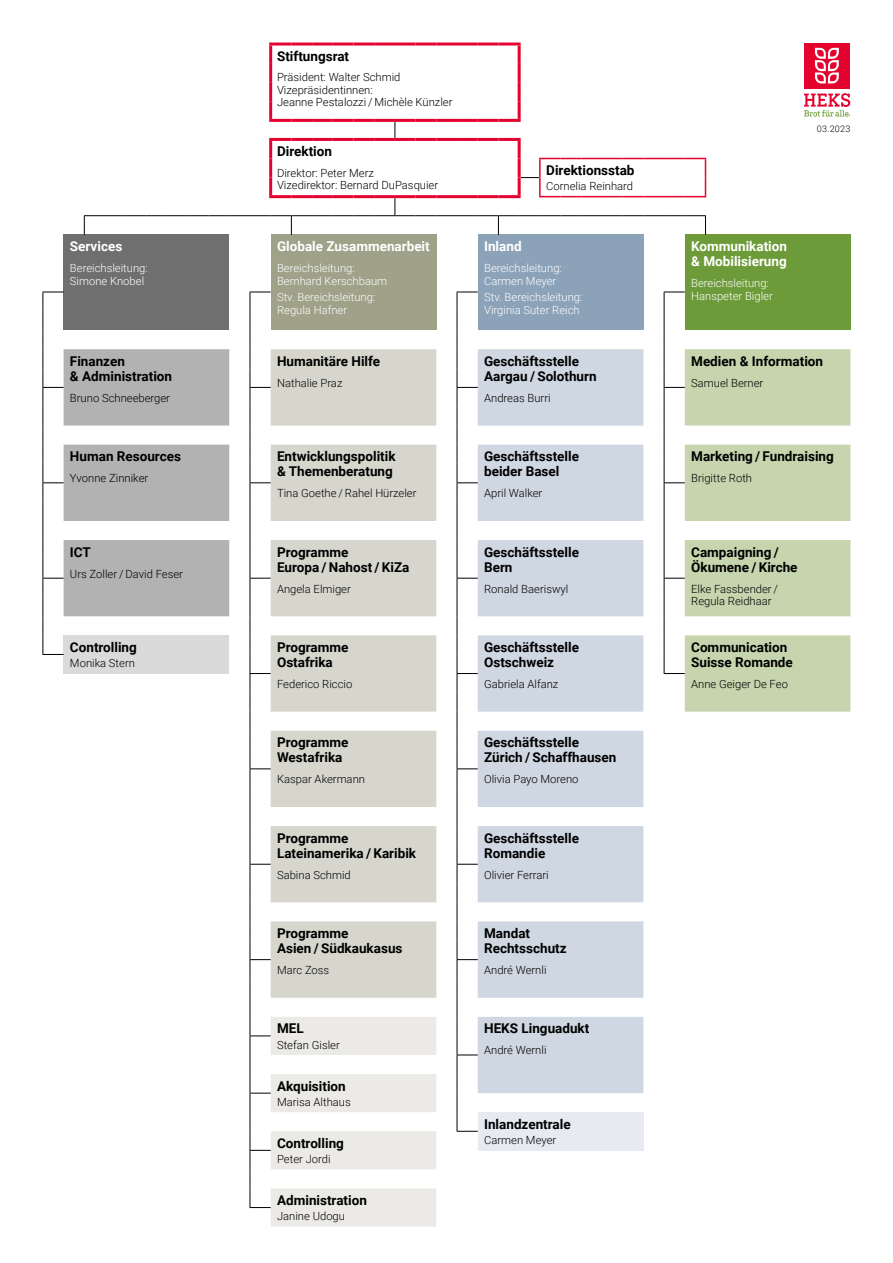
<style>
.page{position:relative;width:893px;height:1263px;background:#fff}
.page>*{position:absolute;margin:0;border:0;box-sizing:border-box;transform-origin:0 0}
.t1{font:700 13.5px/15px "Roboto";color:#000}
.t2{font:700 13.5px/15px "Roboto";color:#fff}
.t3{font:300 11.25px/12.5px "Roboto";color:#000}
.t4{font:300 11.25px/12.5px "Roboto";color:#fff}
.t5{font:300 9px "Roboto";letter-spacing:.03em;color:#000}
</style>
<div class="page">
<div style="left:64px;top:235px;width:165px;height:95px;background:#706f6f"></div>
<div style="left:271px;top:235px;width:165px;height:95px;background:#9fa189"></div>
<div style="left:478px;top:235px;width:165px;height:95px;background:#8ca2b8"></div>
<div style="left:685px;top:235px;width:165px;height:95px;background:#6d9b39"></div>
<svg style="left:478px;top:349px;width:165px;height:744px;fill:#cfd7e2"></svg>
<svg style="left:685px;top:349px;width:165px;height:363px;fill:#c6d5ae"></svg>
<div style="left:64px;top:635px;width:165px;height:38px;background:#dadada"></div>
<div style="left:478px;top:1112px;width:165px;height:38px;background:#e7ebf1"></div>
<svg style="left:43px;top:292px;width:186px;height:363px"></svg>
<svg style="left:250px;top:292px;width:186px;height:934px"></svg>
<svg style="left:457px;top:292px;width:21px;height:840px"></svg>
<svg style="left:664px;top:292px;width:21px;height:382px"></svg>
<hr style="left:269px;top:43px;width:22px;height:3px;background:#e4032e">
<hr style="left:269px;top:46px;width:3px;height:17px;background:#e4032e">
<hr style="left:291px;top:43px;width:21px;height:3px;background:#e4032e">
<hr style="left:312px;top:43px;width:21px;height:3px;background:#e4032e">
<hr style="left:333px;top:43px;width:20px;height:3px;background:#e4032e">
<hr style="left:353px;top:43px;width:21px;height:3px;background:#e4032e">
<hr style="left:374px;top:43px;width:21px;height:3px;background:#e4032e">
<hr style="left:395px;top:43px;width:21px;height:3px;background:#e4032e">
<hr style="left:416px;top:43px;width:20px;height:3px;background:#e4032e">
<hr style="left:436px;top:43px;width:21px;height:3px;background:#e4032e">
<hr style="left:457px;top:43px;width:21px;height:3px;background:#e4032e">
<hr style="left:478px;top:43px;width:20px;height:3px;background:#e4032e">
<hr style="left:498px;top:43px;width:23px;height:3px;background:#e4032e">
<hr style="left:518px;top:46px;width:3px;height:17px;background:#e4032e">
<hr style="left:269px;top:63px;width:3px;height:19px;background:#e4032e">
<hr style="left:518px;top:63px;width:3px;height:19px;background:#e4032e">
<hr style="left:269px;top:82px;width:3px;height:19px;background:#e4032e">
<hr style="left:518px;top:82px;width:3px;height:19px;background:#e4032e">
<hr style="left:269px;top:101px;width:3px;height:18px;background:#e4032e">
<hr style="left:518px;top:101px;width:3px;height:18px;background:#e4032e">
<hr style="left:269px;top:119px;width:22px;height:3px;background:#e4032e">
<hr style="left:291px;top:119px;width:21px;height:3px;background:#e4032e">
<hr style="left:312px;top:119px;width:21px;height:3px;background:#e4032e">
<hr style="left:333px;top:119px;width:20px;height:3px;background:#e4032e">
<hr style="left:353px;top:119px;width:21px;height:3px;background:#e4032e">
<hr style="left:395px;top:119px;width:21px;height:3px;background:#e4032e">
<hr style="left:416px;top:119px;width:20px;height:3px;background:#e4032e">
<hr style="left:436px;top:119px;width:21px;height:3px;background:#e4032e">
<hr style="left:457px;top:119px;width:21px;height:3px;background:#e4032e">
<hr style="left:478px;top:119px;width:20px;height:3px;background:#e4032e">
<hr style="left:498px;top:119px;width:23px;height:3px;background:#e4032e">
<hr style="left:269px;top:138px;width:22px;height:3px;background:#e4032e">
<hr style="left:269px;top:141px;width:3px;height:17px;background:#e4032e">
<hr style="left:291px;top:138px;width:21px;height:3px;background:#e4032e">
<hr style="left:312px;top:138px;width:21px;height:3px;background:#e4032e">
<hr style="left:333px;top:138px;width:20px;height:3px;background:#e4032e">
<hr style="left:353px;top:138px;width:21px;height:3px;background:#e4032e">
<hr style="left:395px;top:138px;width:21px;height:3px;background:#e4032e">
<hr style="left:416px;top:138px;width:20px;height:3px;background:#e4032e">
<hr style="left:436px;top:138px;width:21px;height:3px;background:#e4032e">
<hr style="left:457px;top:138px;width:21px;height:3px;background:#e4032e">
<hr style="left:478px;top:138px;width:20px;height:3px;background:#e4032e">
<hr style="left:498px;top:138px;width:23px;height:3px;background:#e4032e">
<hr style="left:518px;top:141px;width:3px;height:17px;background:#e4032e">
<svg style="left:84px;top:158px;width:622px;height:77px"></svg>
<hr style="left:374px;top:119px;width:21px;height:3px;background:#e4032e">
<hr style="left:374px;top:138px;width:21px;height:3px;background:#e4032e">
<svg style="left:395px;top:122px;width:1px;height:16px"></svg>
<svg style="left:804px;top:93px;width:46px;height:24px"></svg>
<div style="left:804px;top:43px;width:46px;height:45px;background:#e4032e"></div>
<svg style="left:815px;top:48px;width:24px;height:35px"></svg>
<p class="t2" style="left:70px;top:238px;width:54px">Services</p>
<p class="t4" style="left:70px;top:262px;width:79px">Bereichsleitung:<br>Simone Knobel</p>
<p class="t1" style="left:70px;top:353px;width:104px">Finanzen<br>&amp; Administration</p>
<p class="t3" style="left:70px;top:391px;width:102px">Bruno Schneeberger</p>
<p class="t1" style="left:70px;top:448px;width:113px">Human Resources</p>
<p class="t3" style="left:70px;top:471px;width:80px">Yvonne Zinniker</p>
<p class="t1" style="left:70px;top:544px;width:22px">ICT</p>
<p class="t3" style="left:70px;top:567px;width:115px">Urs Zoller / David Feser</p>
<p class="t1" style="left:70px;top:639px;width:68px">Controlling</p>
<p class="t3" style="left:70px;top:657px;width:67px">Monika Stern</p>
<p class="t1" style="left:277px;top:48px;width:74px">Stiftungsrat</p>
<p class="t3" style="left:277px;top:71px;width:177px">Präsident: Walter Schmid<br>Vizepräsidentinnen:<br>Jeanne Pestalozzi / Michèle Künzler</p>
<p class="t1" style="left:277px;top:143px;width:56px">Direktion</p>
<p class="t3" style="left:277px;top:166px;width:163px">Direktor: Peter Merz<br>Vizedirektor: Bernard DuPasquier</p>
<p class="t1" style="left:546px;top:162px;width:90px">Direktionsstab</p>
<p class="t3" style="left:546px;top:180px;width:88px">Cornelia Reinhard</p>
<p class="t2" style="left:277px;top:238px;width:154px">Globale Zusammenarbeit</p>
<p class="t4" style="left:277px;top:262px;width:112px">Bereichsleitung:<br>Bernhard Kerschbaum</p>
<p class="t4" style="left:277px;top:291px;width:100px">Stv. Bereichsleitung:<br>Regula Hafner</p>
<p class="t1" style="left:277px;top:353px;width:105px">Humanitäre Hilfe</p>
<p class="t3" style="left:277px;top:376px;width:67px">Nathalie Praz</p>
<p class="t1" style="left:277px;top:448px;width:120px">Entwicklungspolitik &amp; Themenberatung</p>
<p class="t3" style="left:277px;top:486px;width:141px">Tina Goethe / Rahel Hürzeler</p>
<p class="t1" style="left:277px;top:544px;width:134px">Programme<br>Europa / Nahost / KiZa</p>
<p class="t3" style="left:277px;top:582px;width:75px">Angela Elmiger</p>
<p class="t1" style="left:277px;top:639px;width:73px">Programme<br>Ostafrika</p>
<p class="t3" style="left:277px;top:677px;width:77px">Federico Riccio</p>
<p class="t1" style="left:277px;top:734px;width:73px">Programme<br>Westafrika</p>
<p class="t3" style="left:277px;top:772px;width:89px">Kaspar Akermann</p>
<p class="t1" style="left:277px;top:830px;width:141px">Programme<br>Lateinamerika / Karibik</p>
<p class="t3" style="left:277px;top:868px;width:75px">Sabina Schmid</p>
<p class="t1" style="left:277px;top:925px;width:127px">Programme<br>Asien / Südkaukasus</p>
<p class="t3" style="left:277px;top:963px;width:54px">Marc Zoss</p>
<p class="t1" style="left:277px;top:1020px;width:28px">MEL</p>
<p class="t3" style="left:277px;top:1038px;width:64px">Stefan Gisler</p>
<p class="t1" style="left:277px;top:1078px;width:70px">Akquisition</p>
<p class="t3" style="left:277px;top:1095px;width:75px">Marisa Althaus</p>
<p class="t2" style="left:484px;top:238px;width:39px">Inland</p>
<p class="t4" style="left:484px;top:262px;width:79px">Bereichsleitung:<br>Carmen Meyer</p>
<p class="t4" style="left:484px;top:291px;width:100px">Stv. Bereichsleitung:<br>Virginia Suter Reich</p>
<p class="t1" style="left:484px;top:353px;width:114px">Geschäftsstelle<br>Aargau / Solothurn</p>
<p class="t3" style="left:484px;top:391px;width:68px">Andreas Burri</p>
<p class="t1" style="left:484px;top:448px;width:96px">Geschäftsstelle beider Basel</p>
<p class="t3" style="left:484px;top:486px;width:60px">April Walker</p>
<p class="t1" style="left:484px;top:544px;width:96px">Geschäftsstelle<br>Bern</p>
<p class="t3" style="left:484px;top:582px;width:86px">Ronald Baeriswyl</p>
<p class="t1" style="left:484px;top:639px;width:96px">Geschäftsstelle<br>Ostschweiz</p>
<p class="t3" style="left:484px;top:677px;width:76px">Gabriela Alfanz</p>
<p class="t1" style="left:484px;top:734px;width:134px">Geschäftsstelle<br>Zürich / Schaffhausen</p>
<p class="t3" style="left:484px;top:772px;width:96px">Olivia Payo Moreno</p>
<p class="t1" style="left:484px;top:830px;width:96px">Geschäftsstelle<br>Romandie</p>
<p class="t3" style="left:484px;top:868px;width:66px">Olivier Ferrari</p>
<p class="t1" style="left:484px;top:925px;width:84px">Mandat<br>Rechtsschutz</p>
<p class="t3" style="left:484px;top:963px;width:64px">André Wernli</p>
<p class="t1" style="left:484px;top:1020px;width:107px">HEKS Linguadukt</p>
<p class="t3" style="left:484px;top:1044px;width:64px">André Wernli</p>
<p class="t1" style="left:484px;top:1116px;width:88px">Inlandzentrale</p>
<p class="t1" style="left:277px;top:1135px;width:68px">Controlling</p>
<p class="t3" style="left:484px;top:1133px;width:74px">Carmen Meyer</p>
<p class="t3" style="left:277px;top:1152px;width:55px">Peter Jordi</p>
<p class="t1" style="left:277px;top:1192px;width:91px">Administration</p>
<p class="t3" style="left:277px;top:1210px;width:70px">Janine Udogu</p>
<p class="t5" style="left:817px;top:122px;width:35px">03.2023</p>
<p class="t2" style="left:691px;top:238px;width:97px">Kommunikation &amp; Mobilisierung</p>
<p class="t4" style="left:691px;top:277px;width:83px">Bereichsleitung:<br>Hanspeter Bigler</p>
<p class="t1" style="left:691px;top:353px;width:133px">Medien &amp; Information</p>
<p class="t3" style="left:691px;top:376px;width:74px">Samuel Berner</p>
<p class="t1" style="left:691px;top:448px;width:144px">Marketing / Fundraising</p>
<p class="t3" style="left:691px;top:471px;width:62px">Brigitte Roth</p>
<p class="t1" style="left:691px;top:544px;width:108px">Campaigning /<br>Ökumene / Kirche</p>
<p class="t3" style="left:691px;top:582px;width:88px">Elke Fassbender /<br>Regula Reidhaar</p>
<p class="t1" style="left:691px;top:639px;width:103px">Communication<br>Suisse Romande</p>
<p class="t3" style="left:691px;top:677px;width:98px">Anne Geiger De Feo</p>
</div>
